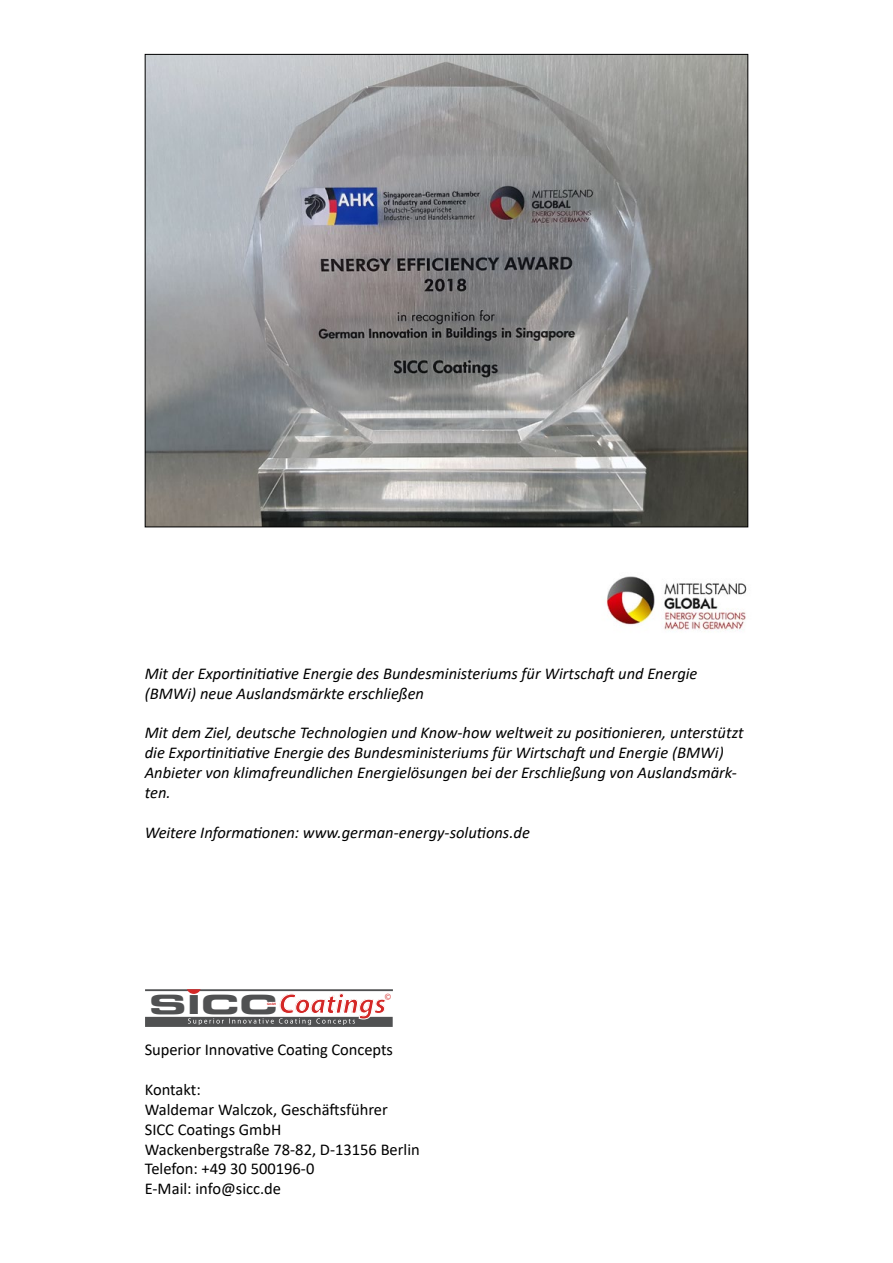
<style>
.page{position:relative;width:893px;height:1263px;background:#fff}
.page>*{position:absolute;margin:0;border:0;box-sizing:border-box;transform-origin:0 0}
.t1{font:italic 700 27.9px "Myriad Pro";color:#d42726}
.t2{font:italic 16.5px/19.8px "Calibri";color:#000}
.t3{font:16.5px/19.8px "Calibri";color:#000}
.t4{font:9.75px "Myriad Pro";color:#d42726;scale:.96 1}
.t5{font:700 3.3px "Myriad Pro";color:#d42726;scale:.96 1}
.s1{font-family:"Eurostile LT Bold Extended Two";font-weight:400;font-style:normal;font-size:26.4px;color:#505152}
</style>
<div class="page">
<img style="left:147px;top:56px;width:599px;height:469px">
<img style="left:606px;top:576px;width:141px;height:55px">
<svg style="left:145px;top:989px;width:248px;height:38px"></svg>
<p class="t2" style="left:145px;top:663px;width:554px">Mit der Exportinitiative Energie des Bundesministeriums für Wirtschaft und Energie (BMWi) neue Auslandsmärkte erschließen</p>
<p class="t2" style="left:145px;top:722px;width:600px">Mit dem Ziel, deutsche Technologien und Know-how weltweit zu positionieren, unterstützt die Exportinitiative Energie des Bundesministeriums für Wirtschaft und Energie (BMWi)<br>Anbieter von klimafreundlichen Energielösungen bei der Erschließung von Auslandsmärk&shy;ten.</p>
<p class="t2" style="left:145px;top:821px;width:387px">Weitere Informationen: www.german-energy-solutions.de</p>
<h1 class="t1" style="left:149px;top:986px;width:238px"><span class="s1">SICC</span>Coatings</h1>
<p class="t4" style="left:385px;top:991px;width:8px">©</p>
<p class="t5" style="left:267px;top:1002px;width:11px">GmbH</p>
<p class="t3" style="left:145px;top:1040px;width:250px">Superior Innovative Coating Concepts</p>
<p class="t3" style="left:145px;top:1079px;width:277px">Kontakt:<br>Waldemar Walczok, Geschäftsführer<br>SICC Coatings GmbH<br>Wackenbergstraße 78-82, D-13156 Berlin<br>Telefon: +49 30 500196-0<br>E-Mail: info@sicc.de</p>
</div>
